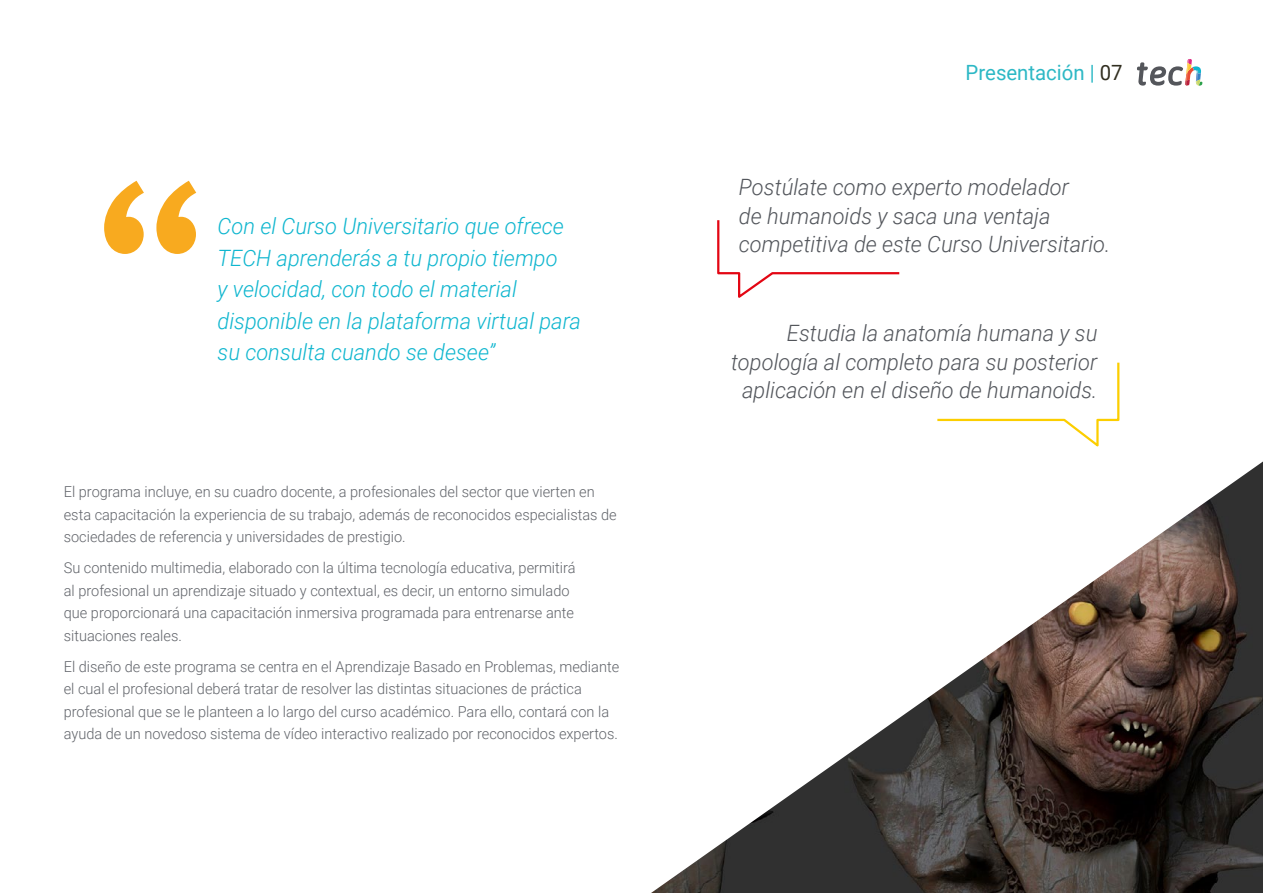
<style>
.page{position:relative;width:1263px;height:893px;background:#fff}
.page>*{position:absolute;margin:0;border:0;box-sizing:border-box;transform-origin:0 0}
.t1{font:italic 300 22.5px/28.5px "Roboto";color:#52555b;text-align:right}
.t2{font:italic 300 22.5px/31.5px "Roboto";color:#0fb6cf}
.t3{font:21px "Roboto";color:#2db8c5}
.t4{font:300 15px/22.5px "Roboto";color:#61646a}
.s1{color:#312e20}
</style>
<div class="page">
<svg style="left:104px;top:181px;width:92px;height:73px"></svg>
<svg style="left:1137px;top:59px;width:65px;height:27px"></svg>
<svg style="left:937px;top:362px;width:183px;height:85px"></svg>
<svg style="left:717px;top:220px;width:183px;height:78px"></svg>
<img style="left:651px;top:461px;width:612px;height:432px">
<h1 class="t2" style="left:217px;top:210px;width:365px">Con el Curso Universitario que ofrece TECH aprenderás a tu propio tiempo<br>y velocidad, con todo el material disponible en la plataforma virtual para su consulta cuando se desee”</h1>
<p class="t4" style="left:64px;top:480px;width:554px">El programa incluye, en su cuadro docente, a profesionales del sector que vierten en esta capacitación la experiencia de su trabajo, además de reconocidos especialistas de sociedades de referencia y universidades de prestigio.</p>
<p class="t4" style="left:64px;top:556px;width:513px">Su contenido multimedia, elaborado con la última tecnología educativa, permitirá al profesional un aprendizaje situado y contextual, es decir, un entorno simulado que proporcionará una capacitación inmersiva programada para entrenarse ante situaciones reales.</p>
<p class="t4" style="left:64px;top:654px;width:557px">El diseño de este programa se centra en el Aprendizaje Basado en Problemas, mediante el cual el profesional deberá tratar de resolver las distintas situaciones de práctica profesional que se le planteen a lo largo del curso académico. Para ello, contará con la ayuda de un novedoso sistema de vídeo interactivo realizado por reconocidos expertos.</p>
<h2 class="t3" style="left:966px;top:57px;width:159px">Presentación | <span class="s1">07</span></h2>
<h1 class="t1" style="left:739px;top:172px;width:373px;text-align:left">Postúlate como experto modelador<br>de humanoids y saca una ventaja competitiva de este Curso Universitario.</h1>
<h1 class="t1" style="left:731px;top:318px;width:368px">Estudia la anatomía humana y su topología al completo para su posterior aplicación en el diseño de humanoids.</h1>
</div>
